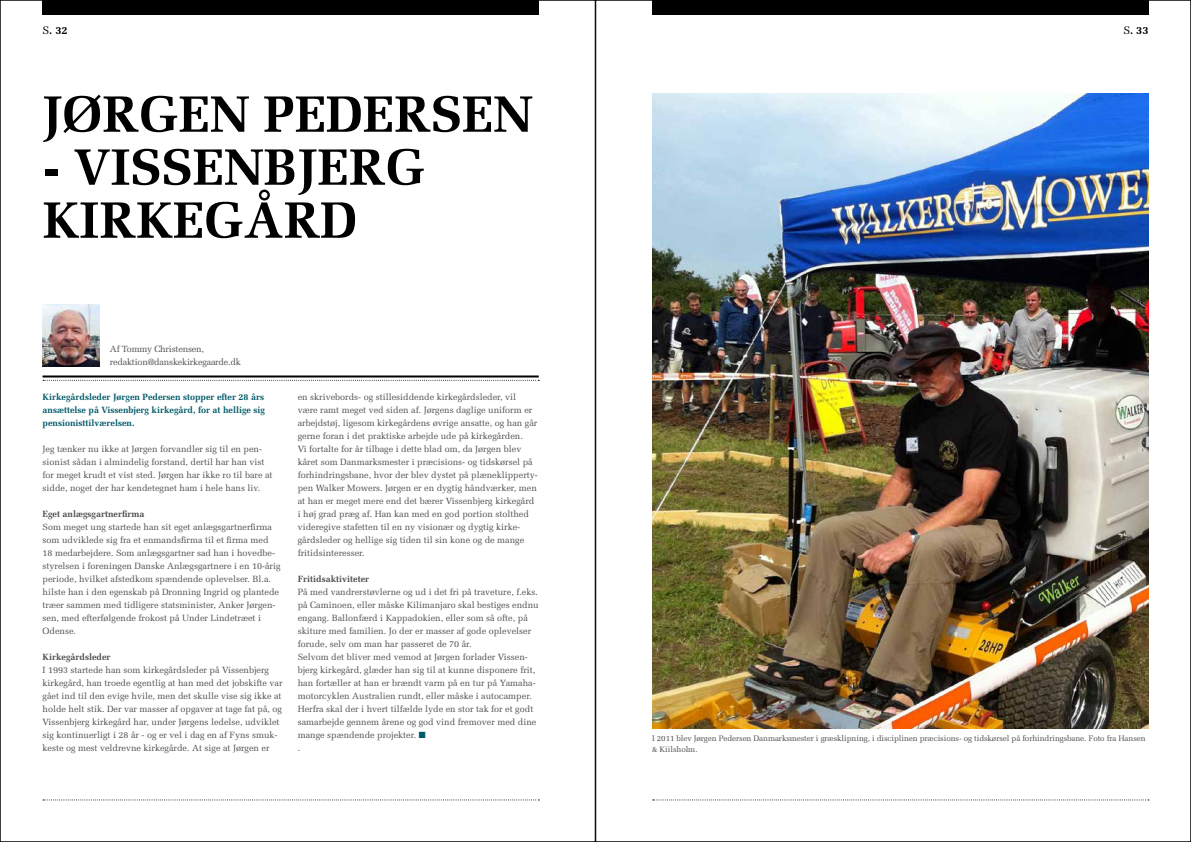
<style>
.page{position:relative;width:1191px;height:842px;background:#fff}
.page>*{position:absolute;margin:0;border:0;box-sizing:border-box;transform-origin:0 0}
.t1{font:700 51px/53px "Melior";color:#000}
.t2{font:700 11px "Melior";color:#000}
.t3{font:9px/13px "Melior";color:#4d4d4f}
.t4{font:700 9px/13px "Melior";color:#005a69;text-align:justify}
.t5{font:700 9px "Melior";color:#4d4d4f}
.t6{font:9px/13px "Melior";letter-spacing:-.02em;color:#4d4d4f}
.t7{font:8px/11px "Melior";letter-spacing:-.01em;color:#4d4d4f}
.s1{font-weight:400}
.s2{color:#005a69}
</style>
<div class="page">
<div style="left:43px;top:0;width:496px;height:14px;background:#000"></div>
<svg style="left:43px;top:799px;width:496px;height:1px"></svg>
<div style="left:652px;top:0;width:496px;height:14px;background:#000"></div>
<svg style="left:652px;top:799px;width:497px;height:1px"></svg>
<hr style="left:43px;top:375px;width:496px;height:2px;background:#000">
<svg style="left:43px;top:380px;width:496px;height:1px"></svg>
<img style="left:43px;top:304px;width:56px;height:63px">
<img style="left:652px;top:94px;width:496px;height:635px">
<p class="t2" style="left:43px;top:23px;width:27px"><span class="s1">S</span>. 32</p>
<p class="t2" style="left:1123px;top:23px;width:27px"><span class="s1">S</span>. 33</p>
<h1 class="t1" style="left:43px;top:88px;width:492px">JØRGEN PEDERSEN</h1>
<h1 class="t1" style="left:43px;top:141px;width:384px">- VISSENBJERG<br>KIRKEGÅRD</h1>
<p class="t6" style="left:110px;top:343px;width:133px">Af Tommy Christensen, redaktion@danskekirkegaarde.dk</p>
<p class="t4" style="left:43px;top:390px;width:224px">Kirkegårdsleder Jørgen Pedersen stopper efter 28 års ansættelse på Vissenbjerg kirkegård, for at hellige sig pensionisttilværelsen.</p>
<p class="t3" style="left:43px;top:442px;width:232px">Jeg tænker nu ikke at Jørgen forvandler sig til en pen&shy;sionist sådan i almindelig forstand, dertil har han vist for meget krudt et vist sted. Jørgen har ikke ro til bare at sidde, noget der har kendetegnet ham i hele hans liv.</p>
<p class="t5" style="left:43px;top:508px;width:103px">Eget anlægsgartnerfirma</p>
<p class="t3" style="left:43px;top:520px;width:239px">Som meget ung startede han sit eget anlægsgartnerfirma som udviklede sig fra et enmandsfirma til et firma med 18 medarbejdere. Som anlægsgartner sad han i hovedbe&shy;styrelsen i foreningen Danske Anlægsgartnere i en 10-årig periode, hvilket afstedkom spændende oplevelser. Bl.a. hilste han i den egenskab på Dronning Ingrid og plantede træer sammen med tidligere statsminister, Anker Jørgen&shy;sen, med efterfølgende frokost på Under Lindetræet i Odense.</p>
<p class="t5" style="left:43px;top:651px;width:69px">Kirkegårdsleder</p>
<p class="t3" style="left:43px;top:663px;width:242px">I 1993 startede han som kirkegårdsleder på Vissenbjerg kirkegård, han troede egentlig at han med det jobskifte var gået ind til den evige hvile, men det skulle vise sig ikke at holde helt stik. Der var masser af opgaver at tage fat på, og Vissenbjerg kirkegård har, under Jørgens ledelse, udviklet sig kontinuerligt i 28 år - og er vel i dag en af Fyns smuk&shy;keste og mest veldrevne kirkegårde. At sige at Jørgen er</p>
<p class="t3" style="left:298px;top:390px;width:242px">en skrivebords- og stillesiddende kirkegårdsleder, vil være ramt meget ved siden af. Jørgens daglige uniform er arbejdstøj, ligesom kirkegårdens øvrige ansatte, og han går gerne foran i det praktiske arbejde ude på kirkegården.<br>Vi fortalte for år tilbage i dette blad om, da Jørgen blev kåret som Danmarksmester i præcisions- og tidskørsel på forhindringsbane, hvor der blev dystet på plæneklipperty&shy;pen Walker Mowers. Jørgen er en dygtig håndværker, men at han er meget mere end det bærer Vissenbjerg kirkegård i høj grad præg af. Han kan med en god portion stolthed videregive stafetten til en ny visionær og dygtig kirke&shy;gårdsleder og hellige sig tiden til sin kone og de mange fritidsinteresser.</p>
<p class="t5" style="left:298px;top:573px;width:73px">Fritidsaktiviteter</p>
<p class="t3" style="left:298px;top:585px;width:242px">På med vandrerstøvlerne og ud i det fri på traveture, f.eks. på Caminoen, eller måske Kilimanjaro skal bestiges endnu engang. Ballonfærd i Kappadokien, eller som så ofte, på skiture med familien. Jo der er masser af gode oplevelser forude, selv om man har passeret de 70 år.<br>Selvom det bliver med vemod at Jørgen forlader Vissen&shy;bjerg kirkegård, glæder han sig til at kunne disponere frit, han fortæller at han er brændt varm på en tur på Yamaha&shy;motorcyklen Australien rundt, eller måske i autocamper.<br>Herfra skal der i hvert tilfælde lyde en stor tak for et godt samarbejde gennem årene og god vind fremover med dine mange spændende projekter. <span class="s2">■<br></span>.</p>
<p class="t7" style="left:652px;top:732px;width:495px">I 2011 blev Jørgen Pedersen Danmarksmester i græsklipning, i disciplinen præcisions- og tidskørsel på forhindringsbane. Foto fra Hansen &amp; Kiilsholm.</p>
</div>
